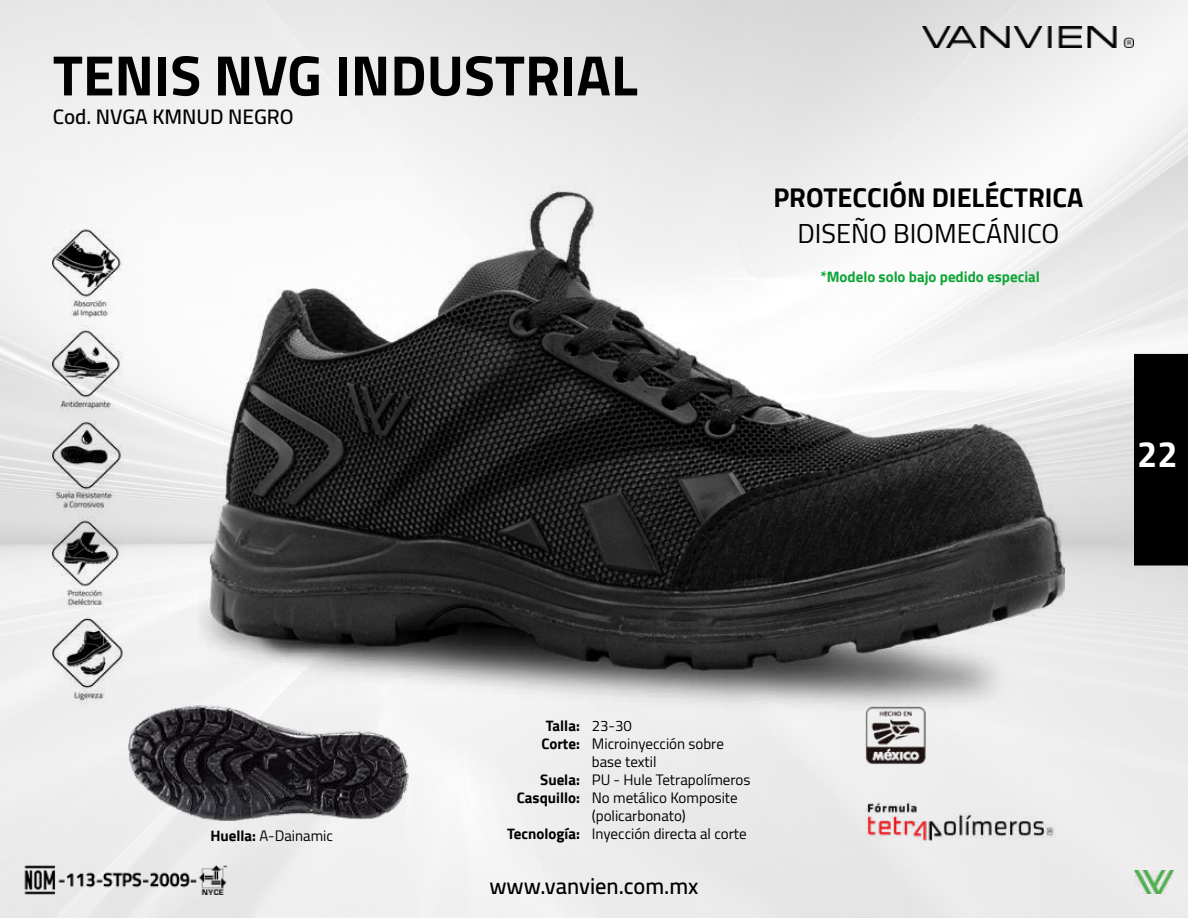
<style>
.page{position:relative;width:1188px;height:918px;background:#fff}
.page>*{position:absolute;margin:0;border:0;box-sizing:border-box;transform-origin:0 0}
.t1{font:700 57px "Cairo";color:#000}
.t2{font:700 36px "Cairo";color:#fff}
.t3{font:700 27px "Cairo";color:#000}
.t4{font:27px "Cairo";color:#000}
.t5{font:600 22.5px "Cairo";color:#000}
.t6{font:600 21px "Cairo";color:#000}
.t7{font:15px/18px "Cairo";color:#000}
.t8{font:700 15px/18px "Cairo";color:#000}
.t9{font:700 15px "Cairo";color:#0fa538}
.s1{font-weight:700}
</style>
<div class="page">
<img style="left:0;top:1px;width:1188px;height:917px">
<img style="left:923px;top:27px;width:211px;height:21px">
<img style="left:53px;top:222px;width:70px;height:490px">
<img style="left:18px;top:866px;width:211px;height:28px">
<img style="left:1134px;top:871px;width:40px;height:22px">
<img style="left:864px;top:739px;width:63px;height:28px">
<img style="left:858px;top:797px;width:212px;height:44px">
<div style="left:1135px;top:355px;width:52px;height:210px;background:#000"></div>
<div style="left:1134px;top:354px;width:54px;height:212px;border:2px solid #000"></div>
<img style="left:199px;top:101px;width:865px;height:638px">
<img style="left:126px;top:696px;width:288px;height:125px">
<h1 class="t1" style="left:53px;top:42px;width:586px">TENIS NVG INDUSTRIAL</h1>
<h3 class="t6" style="left:53px;top:99px;width:242px">Cod. NVGA KMNUD NEGRO</h3>
<h3 class="t3" style="left:773px;top:182px;width:312px">PROTECCIÓN DIELÉCTRICA</h3>
<h3 class="t4" style="left:797px;top:211px;width:264px">DISEÑO BIOMECÁNICO</h3>
<p class="t9" style="left:820px;top:268px;width:221px">*Modelo solo bajo pedido especial</p>
<h2 class="t2" style="left:1137px;top:433px;width:42px">22</h2>
<p class="t7" style="left:210px;top:827px;width:124px"><span class="s1">Huella:</span> A-Dainamic</p>
<p class="t8" style="left:541px;top:717px;width:40px">Talla:<br>Corte:</p>
<p class="t8" style="left:517px;top:771px;width:65px;text-align:right">Suela:<br>Casquillo:</p>
<p class="t8" style="left:507px;top:825px;width:74px">Tecnología:</p>
<p class="t7" style="left:592px;top:717px;width:160px">23-30<br>Microinyección sobre base textil<br>PU - Hule Tetrapolímeros<br>No metálico Komposite (policarbonato)<br>Inyección directa al corte</p>
<h3 class="t5" style="left:489px;top:867px;width:211px">www.vanvien.com.mx</h3>
</div>
